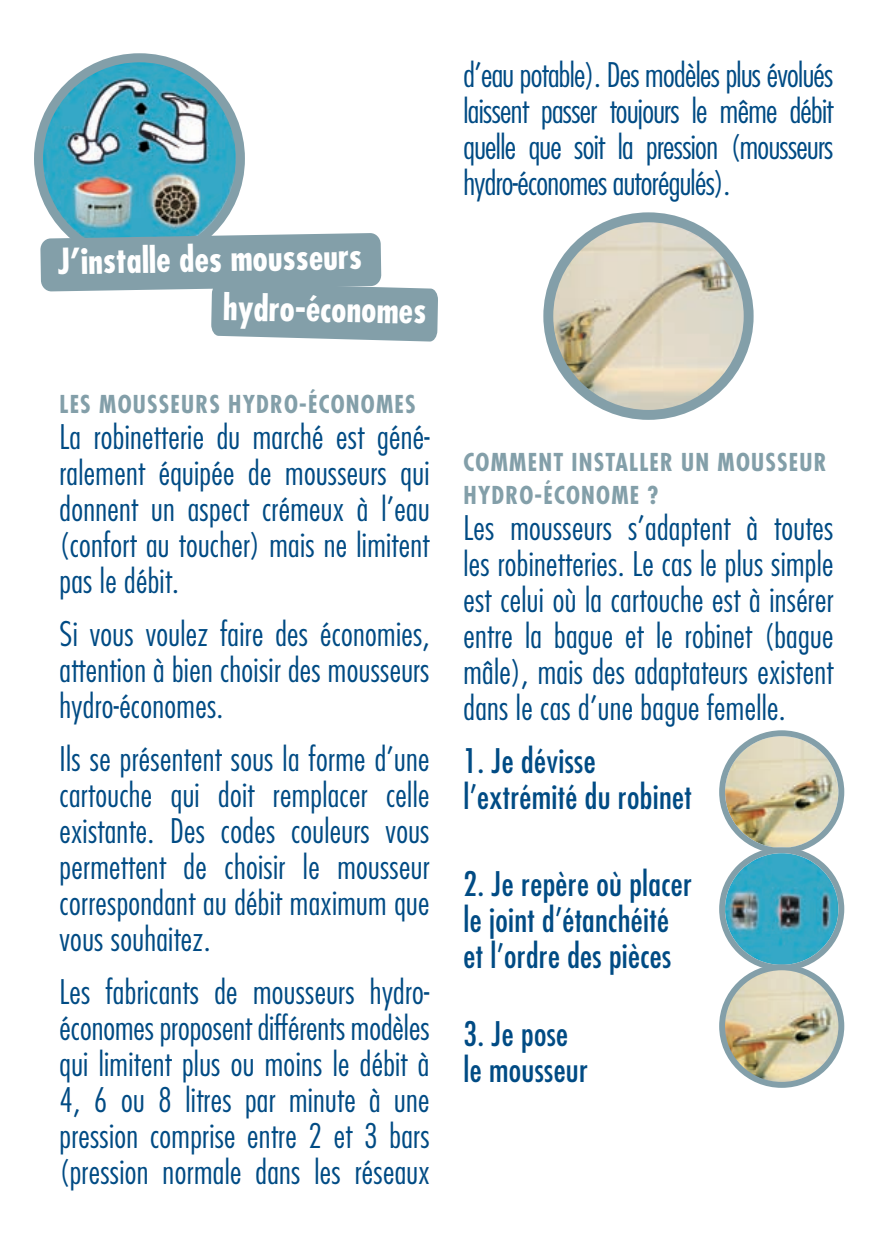
<style>
.page{position:relative;width:893px;height:1259px;background:#fff}
.page>*{position:absolute;margin:0;border:0;box-sizing:border-box;transform-origin:0 0}
.t1{font:700 condensed 34.8px "Futura";color:#fff}
.t2{font:300 condensed 33px/36px "Futura";letter-spacing:.01em;color:#004b84;text-align:justify}
.t3{font:condensed 33px/36px "Futura";letter-spacing:.01em;color:#004b84}
.t4{font:700 condensed 24px/33px "Futura";letter-spacing:.05em;color:#839fa9}
</style>
<div class="page">
<img style="left:39px;top:58px;width:201px;height:202px;border-radius:101px">
<div style="left:34px;top:53px;width:211px;height:211px;border:9px solid #839fa9;border-radius:50%"></div>
<svg style="left:40px;top:233px;width:398px;height:109px"></svg>
<svg style="left:548px;top:217px;width:201px;height:198px;background:#cfc9b5"></svg>
<img style="left:554px;top:223px;width:78px;height:91px">
<div style="left:543px;top:212px;width:211px;height:208px;border:10px solid #839fa9;border-radius:50%"></div>
<img style="left:719px;top:730px;width:125px;height:240px">
<img style="left:722px;top:967px;width:119px;height:118px;border-radius:59px">
<div style="left:719px;top:964px;width:125px;height:123px;border:6px solid #839fa9;border-radius:50%"></div>
<p class="t1" style="left:58px;top:239px;width:306px;rotate:-1deg">J’installe des mousseurs</p>
<p class="t1" style="left:224px;top:285px;width:205px;rotate:1deg">hydro-économes</p>
<p class="t4" style="left:60px;top:387px;width:358px">LES MOUSSEURS HYDRO-ÉCONOMES</p>
<p class="t2" style="left:60px;top:418px;width:371px">La robinetterie du marché est géné&shy;ralement équipée de mousseurs qui donnent un aspect crémeux à l’eau (confort au toucher) mais ne limitent pas le débit.</p>
<p class="t2" style="left:60px;top:615px;width:371px">Si vous voulez faire des économies, attention à bien choisir des mousseurs hydro-économes.</p>
<p class="t2" style="left:60px;top:740px;width:371px">Ils se présentent sous la forme d’une cartouche qui doit remplacer celle existante. Des codes couleurs vous permettent de choisir le mousseur correspondant au débit maximum que vous souhaitez.</p>
<p class="t2" style="left:60px;top:973px;width:371px">Les fabricants de mousseurs hydro&shy;économes proposent différents modèles qui limitent plus ou moins le débit à 4, 6 ou 8 litres par minute à une pression comprise entre 2 et 3 bars (pression normale dans les réseaux</p>
<p class="t2" style="left:463px;top:56px;width:371px">d’eau potable). Des modèles plus évolués laissent passer toujours le même débit quelle que soit la pression (mousseurs hydro-économes autorégulés).</p>
<p class="t4" style="left:463px;top:445px;width:365px">COMMENT INSTALLER UN MOUSSEUR<br>HYDRO-ÉCONOME ?</p>
<p class="t2" style="left:463px;top:509px;width:371px">Les mousseurs s’adaptent à toutes les robinetteries. Le cas le plus simple est celui où la cartouche est à insérer entre la bague et le robinet (bague mâle), mais des adaptateurs existent dans le cas d’une bague femelle.</p>
<p class="t3" style="left:463px;top:742px;width:230px">1. Je dévisse l’extrémité du robinet</p>
<p class="t3" style="left:463px;top:865px;width:230px">2. Je repère où placer le joint d’étanchéité et l’ordre des pièces</p>
<p class="t3" style="left:463px;top:1015px;width:126px">3. Je pose le mousseur</p>
</div>
